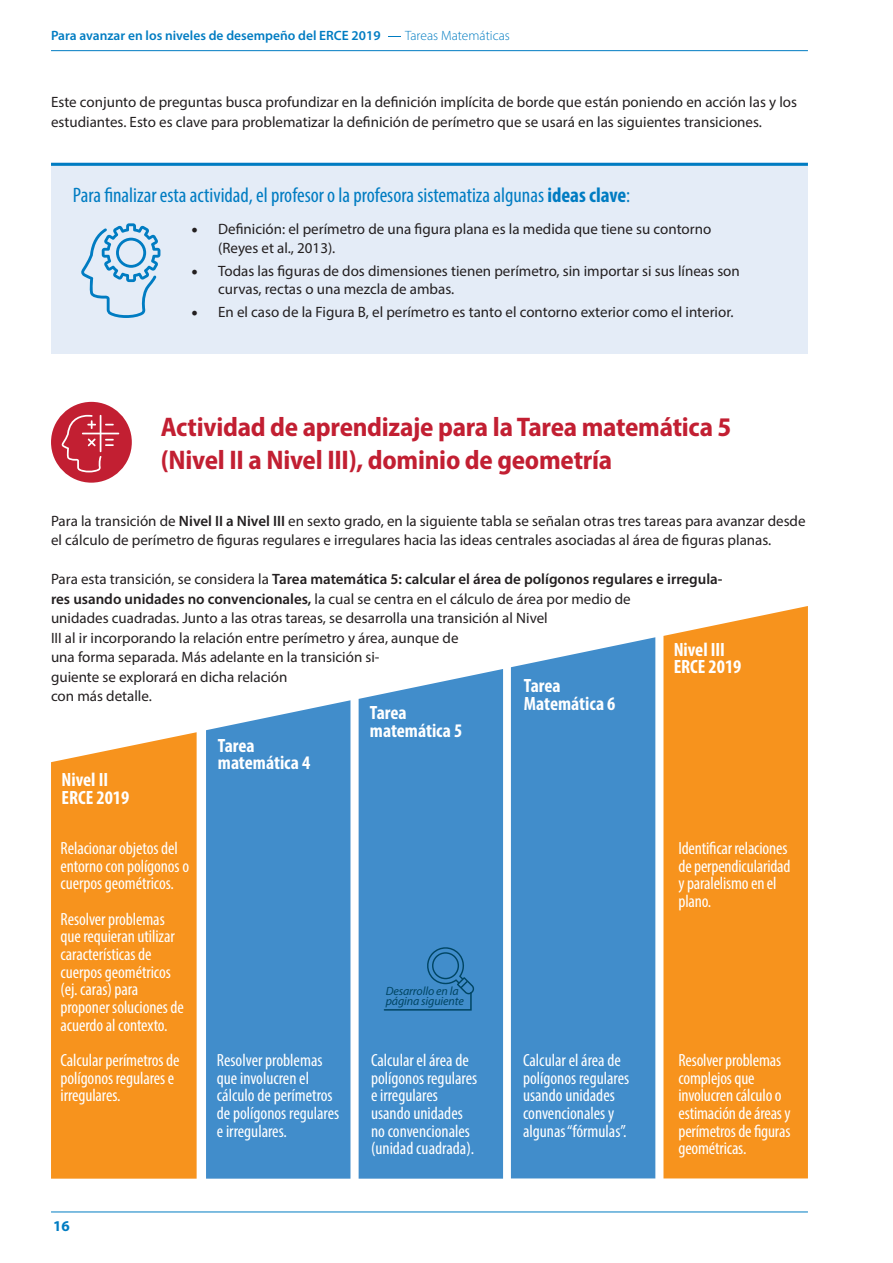
<style>
.page{position:relative;width:893px;height:1263px;background:#fff}
.page>*{position:absolute;margin:0;border:0;box-sizing:border-box;transform-origin:0 0}
.t1{font:700 semi-condensed 27px/32.4px "Myriad Pro";letter-spacing:-.01em;color:#c21f32}
.t2{font:condensed 21px "Myriad Pro";color:#007cc2}
.t3{font:700 condensed 19.35px "Myriad Pro";color:#fff}
.t4{font:condensed 17.7px/17.7px "Myriad Pro";letter-spacing:-.005em;color:#fff}
.t5{font:15px/19.5px "Myriad Pro";color:#231f20}
.t6{font:700 15px "Myriad Pro";color:#007cc2}
.t7{font:600 13.5px "Myriad Pro";color:#007cc2}
.t8{font:italic 12px/10.5px "Myriad Pro";letter-spacing:-.01em;color:#004563}
.s1{font-weight:300}
.s2{font-weight:700}
.s3{font-family:"Minion Pro";font-size:18px}
.s4{font-weight:600}
</style>
<div class="page">
<div style="left:51px;top:163px;width:757px;height:191px;background:#e4ecf7"></div>
<hr style="left:51px;top:163px;width:757px;height:3px;background:#007cc2">
<svg style="left:81px;top:223px;width:79px;height:95px"></svg>
<div style="left:51px;top:402px;width:81px;height:81px;background:#c21f32;border-radius:50%"></div>
<svg style="left:62px;top:415px;width:57px;height:57px"></svg>
<div style="left:51px;top:732px;width:146px;height:447px;background:#f7931d"></div>
<div style="left:206px;top:700px;width:144px;height:479px;background:#418dcb"></div>
<div style="left:511px;top:637px;width:144px;height:541px;background:#418dcb"></div>
<div style="left:359px;top:669px;width:144px;height:510px;background:#418dcb"></div>
<div style="left:663px;top:606px;width:145px;height:572px;background:#f7931d"></div>
<svg style="left:383px;top:945px;width:92px;height:66px;background:#3b86c2"></svg>
<hr style="left:51px;top:1211px;width:757px;height:1px;background:#007cc2">
<hr style="left:51px;top:50px;width:757px;height:1px;background:#007cc2">
<p class="t7" style="left:51px;top:27px;width:460px">Para avanzar en los niveles de desempeño del ERCE 2019 <span class="s1">-Tareas Matemáticas</span></p>
<p class="t5" style="left:51px;top:92px;width:748px">Este conjunto de preguntas busca profundizar en la definición implícita de borde que están poniendo en acción las y los estudiantes. Esto es clave para problematizar la definición de perímetro que se usará en las siguientes transiciones.</p>
<p class="t2" style="left:73px;top:182px;width:559px">Para finalizar esta actividad, el profesor o la profesora sistematiza algunas <span class="s2">ideas clave</span>:</p>
<p class="t5" style="left:218px;top:219px;width:495px;line-height:18.8px;text-indent:-27px"><span class="s3">•</span> Definición: el perímetro de una figura plana es la medida que tiene su contorno (Reyes et al., 2013).</p>
<p class="t5" style="left:218px;top:261px;width:523px;line-height:18.8px;text-indent:-27px"><span class="s3">•</span> Todas las figuras de dos dimensiones tienen perímetro, sin importar si sus líneas son curvas, rectas o una mezcla de ambas.</p>
<p class="t5" style="left:191px;top:302px;width:544px"><span class="s3">•</span> En el caso de la Figura B, el perímetro es tanto el contorno exterior como el interior.</p>
<p class="t1" style="left:161px;top:410px;width:572px">Actividad de aprendizaje para la Tarea matemática 5 (Nivel II a Nivel III), dominio de geometría</p>
<p class="t5" style="left:51px;top:511px;width:756px">Para la transición de <span class="s4">Nivel II a Nivel III</span> en sexto grado, en la siguiente tabla se señalan otras tres tareas para avanzar desde el cálculo de perímetro de figuras regulares e irregulares hacia las ideas centrales asociadas al área de figuras planas.</p>
<p class="t5" style="left:51px;top:569px;width:673px">Para esta transición, se considera la <span class="s4">Tarea matemática 5: calcular el área de polígonos regulares e irregula&shy;res usando unidades no convencionales,</span> la cual se centra en el cálculo de área por medio de<br>unidades cuadradas. Junto a las otras tareas, se desarrolla una transición al Nivel<br>III al ir incorporando la relación entre perímetro y área, aunque de<br>una forma separada. Más adelante en la transición si-<br>guiente se explorará en dicha relación<br>con más detalle.</p>
<p class="t3" style="left:674px;top:637px;width:53px">Nivel III</p>
<p class="t3" style="left:674px;top:655px;width:69px">ERCE 2019</p>
<p class="t3" style="left:524px;top:673px;width:38px">Tarea</p>
<p class="t3" style="left:524px;top:691px;width:93px">Matemática 6</p>
<p class="t3" style="left:370px;top:701px;width:38px">Tarea</p>
<p class="t3" style="left:370px;top:719px;width:94px">matemática 5</p>
<p class="t3" style="left:218px;top:733px;width:38px">Tarea</p>
<p class="t3" style="left:218px;top:751px;width:94px">matemática 4</p>
<p class="t3" style="left:62px;top:767px;width:48px">Nivel II</p>
<p class="t3" style="left:62px;top:785px;width:69px">ERCE 2019</p>
<p class="t4" style="left:61px;top:839px;width:130px">Relacionar objetos del entorno con polígonos o cuerpos geométricos.</p>
<p class="t4" style="left:61px;top:910px;width:125px">Resolver problemas que requieran utilizar características de cuerpos geométricos (ej. caras) para proponer soluciones de acuerdo al contexto.</p>
<p class="t4" style="left:61px;top:1051px;width:121px">Calcular perímetros de polígonos regulares e irregulares.</p>
<p class="t4" style="left:217px;top:1051px;width:124px">Resolver problemas que involucren el cálculo de perímetros de polígonos regulares e irregulares.</p>
<p class="t4" style="left:371px;top:1051px;width:108px">Calcular el área de polígonos regulares e irregulares usando unidades no convencionales (unidad cuadrada).</p>
<p class="t4" style="left:523px;top:1051px;width:108px">Calcular el área de polígonos regulares usando unidades convencionales y algunas “fórmulas”.</p>
<p class="t8" style="left:386px;top:985px;width:80px">Desarrollo en la página siguiente</p>
<p class="t6" style="left:53px;top:1216px;width:18px">16</p>
<p class="t4" style="left:678px;top:839px;width:114px">Identificar relaciones de perpendicularidad y paralelismo en el plano.</p>
<p class="t4" style="left:678px;top:1051px;width:114px">Resolver problemas complejos que involucren cálculo o estimación de áreas y perímetros de figuras geométricas.</p>
</div>
